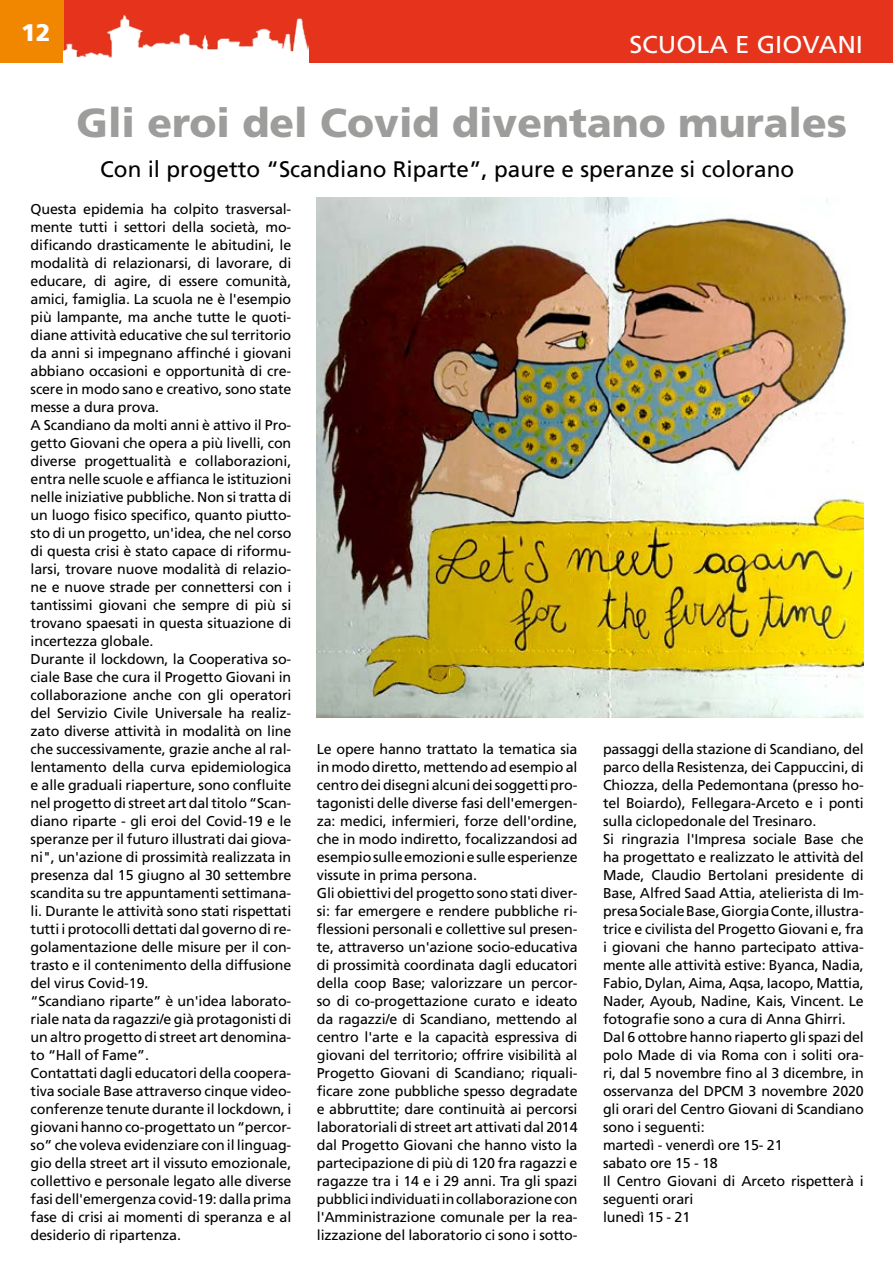
<style>
.page{position:relative;width:893px;height:1263px;background:#fff}
.page>*{position:absolute;margin:0;border:0;box-sizing:border-box;transform-origin:0 0}
.t1{font:900 40.5px "Frutiger";color:#9d9d9c}
.t2{font:24.45px "Frutiger";color:#fff;scale:1.06 1}
.t3{font:900 24px "Frutiger";color:#fff}
.t4{font:22.5px "Frutiger";color:#000}
.t5{font:14.25px/18px "Frutiger";letter-spacing:-.01em;color:#000}
</style>
<div class="page">
<div style="left:0;top:0;width:893px;height:63px;background:#e6331c"></div>
<div style="left:0;top:0;width:64px;height:63px;background:#f18700"></div>
<img style="left:64px;top:16px;width:245px;height:47px">
<img style="left:316px;top:198px;width:548px;height:520px">
<h3 class="t3" style="left:21px;top:19px;width:31px">12</h3>
<h2 class="t2" style="left:629px;top:30px;width:222px">SCUOLA E GIOVANI</h2>
<h1 class="t1" style="left:77px;top:99px;width:772px">Gli eroi del Covid diventano murales</h1>
<h3 class="t4" style="left:100px;top:156px;width:695px">Con il progetto “Scandiano Riparte”, paure e speranze si colorano</h3>
<p class="t5" style="left:31px;top:200px;width:262px">Questa epidemia ha colpito trasversal&shy;mente tutti i settori della società, mo&shy;dificando drasticamente le abitudini, le modalità di relazionarsi, di lavorare, di educare, di agire, di essere comunità, amici, famiglia. La scuola ne è l'esempio più lampante, ma anche tutte le quoti&shy;diane attività educative che sul territorio da anni si impegnano affinché i giovani abbiano occasioni e opportunità di cre&shy;scere in modo sano e creativo, sono state messe a dura prova.<br>A Scandiano da molti anni è attivo il Pro&shy;getto Giovani che opera a più livelli, con diverse progettualità e collaborazioni, entra nelle scuole e affianca le istituzioni nelle iniziative pubbliche. Non si tratta di un luogo fisico specifico, quanto piutto&shy;sto di un progetto, un'idea, che nel corso di questa crisi è stato capace di riformu&shy;larsi, trovare nuove modalità di relazio&shy;ne e nuove strade per connettersi con i tantissimi giovani che sempre di più si trovano spaesati in questa situazione di incertezza globale.<br>Durante il lockdown, la Cooperativa so&shy;ciale Base che cura il Progetto Giovani in collaborazione anche con gli operatori del Servizio Civile Universale ha realiz&shy;zato diverse attività in modalità on line che successivamente, grazie anche al ral&shy;lentamento della curva epidemiologica e alle graduali riaperture, sono confluite nel progetto di street art dal titolo “Scan&shy;diano riparte - gli eroi del Covid-19 e le speranze per il futuro illustrati dai giova&shy;ni", un'azione di prossimità realizzata in presenza dal 15 giugno al 30 settembre scandita su tre appuntamenti settimana&shy;li. Durante le attività sono stati rispettati tutti i protocolli dettati dal governo di re&shy;golamentazione delle misure per il con&shy;trasto e il contenimento della diffusione del virus Covid-19.<br>“Scandiano riparte” è un'idea laborato&shy;riale nata da ragazzi/e già protagonisti di un altro progetto di street art denomina&shy;to “Hall of Fame”.<br>Contattati dagli educatori della coopera&shy;tiva sociale Base attraverso cinque video&shy;conferenze tenute durante il lockdown, i giovani hanno co-progettato un “percor&shy;so” che voleva evidenziare con il linguag&shy;gio della street art il vissuto emozionale, collettivo e personale legato alle diverse fasi dell'emergenza covid-19: dalla prima fase di crisi ai momenti di speranza e al desiderio di ripartenza.</p>
<p class="t5" style="left:317px;top:740px;width:262px">Le opere hanno trattato la tematica sia in modo diretto, mettendo ad esempio al centro dei disegni alcuni dei soggetti pro&shy;tagonisti delle diverse fasi dell'emergen&shy;za: medici, infermieri, forze dell'ordine, che in modo indiretto, focalizzandosi ad esempio sulle emozioni e sulle esperienze vissute in prima persona.<br>Gli obiettivi del progetto sono stati diver&shy;si: far emergere e rendere pubbliche ri&shy;flessioni personali e collettive sul presen&shy;te, attraverso un'azione socio-educativa di prossimità coordinata dagli educatori della coop Base; valorizzare un percor&shy;so di co-progettazione curato e ideato da ragazzi/e di Scandiano, mettendo al centro l'arte e la capacità espressiva di giovani del territorio; offrire visibilità al Progetto Giovani di Scandiano; riquali&shy;ficare zone pubbliche spesso degradate e abbruttite; dare continuità ai percorsi laboratoriali di street art attivati dal 2014 dal Progetto Giovani che hanno visto la partecipazione di più di 120 fra ragazzi e ragazze tra i 14 e i 29 anni. Tra gli spazi pubblici individuati in collaborazione con l'Amministrazione comunale per la rea&shy;lizzazione del laboratorio ci sono i sotto-</p>
<p class="t5" style="left:603px;top:740px;width:262px">passaggi della stazione di Scandiano, del parco della Resistenza, dei Cappuccini, di Chiozza, della Pedemontana (presso ho&shy;tel Boiardo), Fellegara-Arceto e i ponti sulla ciclopedonale del Tresinaro.<br>Si ringrazia l'Impresa sociale Base che ha progettato e realizzato le attività del Made, Claudio Bertolani presidente di Base, Alfred Saad Attia, atelierista di Im&shy;presa Sociale Base, Giorgia Conte, illustra&shy;trice e civilista del Progetto Giovani e, fra i giovani che hanno partecipato attiva&shy;mente alle attività estive: Byanca, Nadia, Fabio, Dylan, Aima, Aqsa, Iacopo, Mattia, Nader, Ayoub, Nadine, Kais, Vincent. Le fotografie sono a cura di Anna Ghirri.<br>Dal 6 ottobre hanno riaperto gli spazi del polo Made di via Roma con i soliti ora&shy;ri, dal 5 novembre fino al 3 dicembre, in osservanza del DPCM 3 novembre 2020 gli orari del Centro Giovani di Scandiano sono i seguenti:<br>martedì - venerdì ore 15- 21<br>sabato ore 15 - 18<br>Il Centro Giovani di Arceto rispetterà i seguenti orari<br>lunedì 15 - 21</p>
</div>
